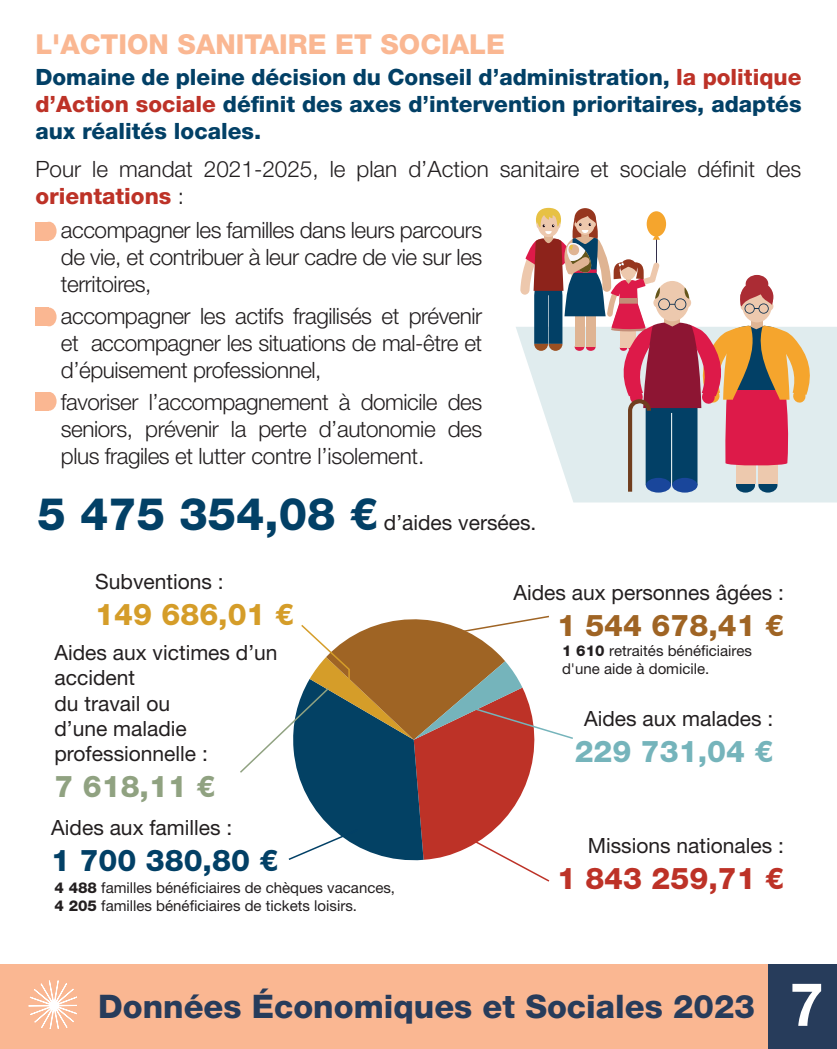
<style>
.page{position:relative;width:837px;height:1049px;background:#fff}
.page>*{position:absolute;margin:0;border:0;box-sizing:border-box;transform-origin:0 0}
.t1{font:800 32.5px "Helvetica Neue LT Std";color:#273c5b}
.t2{font:800 30px "Helvetica Neue LT Std";color:#024066}
.t3{font:800 30px "Helvetica Neue LT Std";color:#9f6424}
.t4{font:800 30px "Helvetica Neue LT Std";color:#bd3227}
.t5{font:800 30px "Helvetica Neue LT Std";color:#75b4bb}
.t6{font:800 30px "Helvetica Neue LT Std";color:#d59d29}
.t7{font:800 30px "Helvetica Neue LT Std";color:#90a281}
.t8{font:800 27.5px "Helvetica Neue LT Std";color:#fab792}
.t9{font:300 22.5px/27px "Helvetica Neue LT Std";letter-spacing:-.02em;color:#231f20;text-align:justify}
.t10{font:800 22.5px/27px "Helvetica Neue LT Std";color:#024066;text-align:justify}
.t11{font:300 22.5px/27px "Helvetica Neue LT Std";color:#231f20}
.t12{font:21px/25.2px "Helvetica Neue LT Std";color:#231f20}
.t13{font:15px/18px "Helvetica Neue LT Std";color:#231f20}
.s1{color:#bd3227}
.s2{font-weight:800;color:#bd3227}
.s3{font-weight:800;font-size:45px;color:#024066}
.s4{font-weight:800}
.s5{font-weight:700;font-size:60px;color:#fff}
</style>
<div class="page">
<svg style="left:516px;top:327px;width:320px;height:175px;background:#e4eef0"></svg>
<svg style="left:520px;top:208px;width:289px;height:284px"></svg>
<svg style="left:240px;top:615px;width:333px;height:267px"></svg>
<div style="left:35px;top:222px;width:14px;height:18px;background:#fab792"></div>
<div style="left:42px;top:222px;width:15px;height:18px;background:#fab792;border-radius:50%"></div>
<div style="left:35px;top:308px;width:14px;height:18px;background:#fab792"></div>
<div style="left:42px;top:308px;width:15px;height:18px;background:#fab792;border-radius:50%"></div>
<div style="left:35px;top:392px;width:14px;height:19px;background:#fab792"></div>
<div style="left:42px;top:392px;width:15px;height:19px;background:#fab792;border-radius:50%"></div>
<div style="left:0;top:964px;width:768px;height:85px;background:#fab792"></div>
<div style="left:768px;top:964px;width:68px;height:85px;background:#273c5b"></div>
<svg style="left:28px;top:980px;width:48px;height:49px"></svg>
<p class="t8" style="left:35px;top:28px;width:471px">L'ACTION SANITAIRE ET SOCIALE</p>
<p class="t10" style="left:35px;top:64px;width:767px">Domaine de pleine décision du Conseil d’administration, <span class="s1">la politique d’Action sociale</span> définit des axes d’intervention prioritaires, adaptés aux réalités locales.</p>
<p class="t11" style="left:35px;top:155px;width:767px">Pour le mandat 2021-2025, le plan d’Action sanitaire et sociale définit des <span class="s2">orientations</span> :</p>
<p class="t9" style="left:61px;top:216px;width:423px">accompagner les familles dans leurs parcours de vie, et contribuer à leur cadre de vie sur les territoires,</p>
<p class="t9" style="left:61px;top:302px;width:423px">accompagner les actifs fragilisés et prévenir et accompagner les situations de mal-être et d’épuisement professionnel,</p>
<p class="t9" style="left:61px;top:388px;width:423px">favoriser l’accompagnement à domicile des seniors, prévenir la perte d’autonomie des plus fragiles et lutter contre l’isolement.</p>
<p class="t12" style="left:37px;top:510px;width:500px"><span class="s3">5 475 354,08 €</span> d’aides versées.</p>
<p class="t12" style="left:95px;top:569px;width:130px">Subventions :</p>
<h2 class="t6" style="left:95px;top:596px;width:200px">149 686,01 €</h2>
<p class="t12" style="left:54px;top:640px;width:224px">Aides aux victimes d’un accident<br>du travail ou<br>d’une maladie professionnelle :</p>
<h2 class="t7" style="left:54px;top:768px;width:162px">7 618,11 €</h2>
<p class="t12" style="left:51px;top:814px;width:182px">Aides aux familles :</p>
<h2 class="t2" style="left:51px;top:842px;width:228px">1 700 380,80 €</h2>
<p class="t13" style="left:54px;top:878px;width:342px"><span class="s4">4 488</span> familles bénéficiaires de chèques vacances,</p>
<p class="t13" style="left:54px;top:896px;width:304px"><span class="s4">4 205</span> familles bénéficiaires de tickets loisirs.</p>
<p class="t12" style="left:513px;top:579px;width:272px">Aides aux personnes âgées :</p>
<h2 class="t3" style="left:556px;top:607px;width:228px">1 544 678,41 €</h2>
<p class="t13" style="left:562px;top:641px;width:191px"><span class="s4">1 610</span> retraités bénéficiaires d'une aide à domicile.</p>
<p class="t12" style="left:584px;top:706px;width:191px">Aides aux malades :</p>
<h2 class="t5" style="left:574px;top:734px;width:200px">229 731,04 €</h2>
<p class="t12" style="left:587px;top:832px;width:198px">Missions nationales :</p>
<h2 class="t4" style="left:556px;top:860px;width:228px">1 843 259,71 €</h2>
<h1 class="t1" style="left:98px;top:986px;width:726px">Données Économiques et Sociales 2023 <span class="s5">7</span></h1>
</div>
